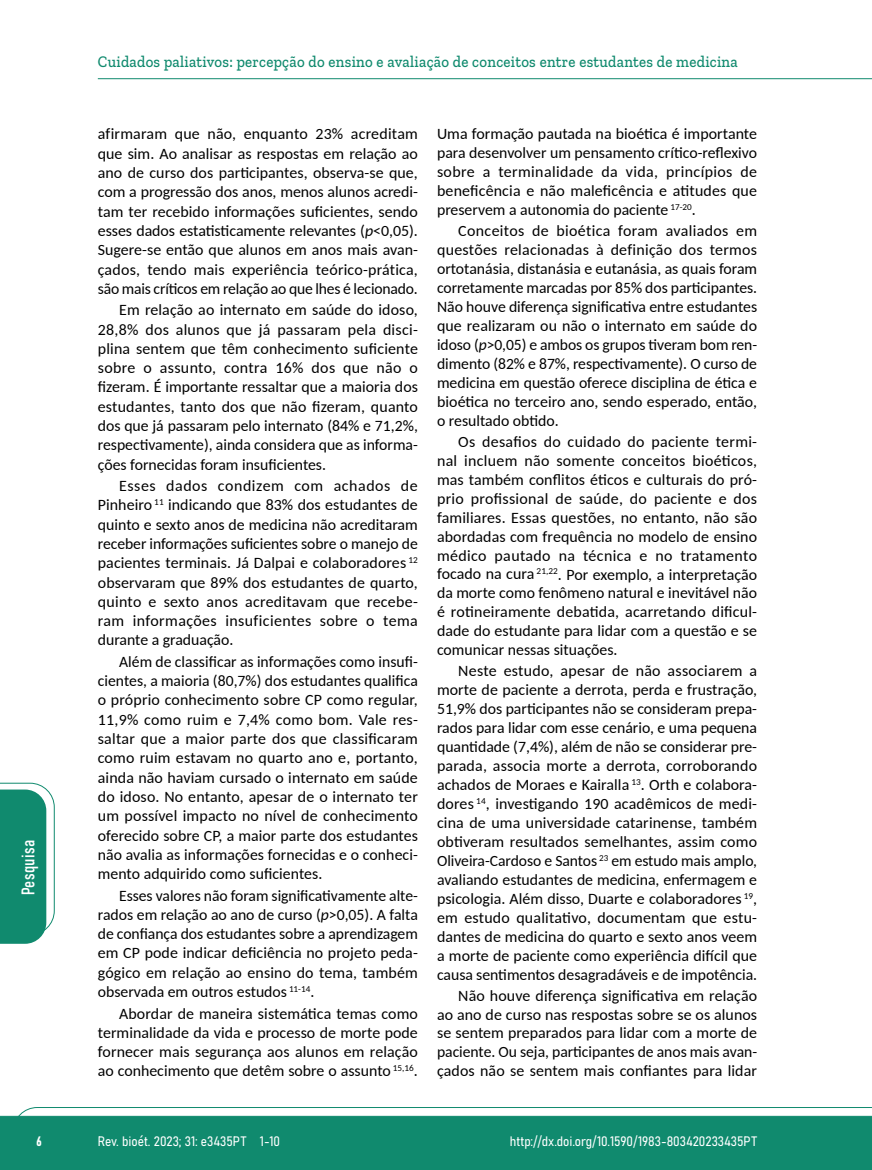
<style>
.page{position:relative;width:872px;height:1170px;background:#fff}
.page>*{position:absolute;margin:0;border:0;box-sizing:border-box;transform-origin:0 0}
.t1{font:18px "Bahnschrift";letter-spacing:.02em;color:#fff}
.t2{font:500 16.5px "Zilla Slab";letter-spacing:.02em;color:#108a6e;scale:.9 1}
.t3{font:15.75px/18.9px "Carlito";color:#000;text-align:justify}
.t4{font:13.5px "Bahnschrift";color:#fff}
.s1{font-style:italic}
</style>
<div class="page">
<svg style="left:12px;top:1107px;width:860px;height:62px;background:#2e9880"></svg>
<hr style="left:98px;top:78px;width:774px;height:1px;background:#108a6e">
<svg style="left:0;top:782px;width:55px;height:161px"></svg>
<p class="t1" style="left:15px;top:895px;width:57px;rotate:-90deg">Pesquisa</p>
<p class="t2" style="left:98px;top:53px;width:712px">Cuidados paliativos: percepção do ensino e avaliação de conceitos entre estudantes de medicina</p>
<p class="t3" style="left:98px;top:124px;width:321px;line-height:19.4px">afirmaram que não, enquanto 23% acreditam que sim. Ao analisar as respostas em relação ao ano de curso dos participantes, observa-se que, com a progressão dos anos, menos alunos acredi&shy;tam ter recebido informações suficientes, sendo esses dados estatisticamente relevantes (<span class="s1">p</span>&lt;0,05).<br>Sugere-se então que alunos em anos mais avan&shy;çados, tendo mais experiência teórico-prática, são mais críticos em relação ao que lhes é lecionado.</p>
<p class="t3" style="left:98px;top:299px;width:322px;line-height:19.4px;text-indent:21px">Em relação ao internato em saúde do idoso, 28,8% dos alunos que já passaram pela disci&shy;plina sentem que têm conhecimento suficiente sobre o assunto, contra 16% dos que não o fizeram. É importante ressaltar que a maioria dos estudantes, tanto dos que não fizeram, quanto dos que já passaram pelo internato (84% e 71,2%, respectivamente), ainda considera que as informa&shy;ções fornecidas foram insuficientes.</p>
<p class="t3" style="left:98px;top:475px;width:321px;line-height:19.4px;text-indent:21px">Esses dados condizem com achados de Pinheiro <sup>11</sup> indicando que 83% dos estudantes de quinto e sexto anos de medicina não acreditaram receber informações suficientes sobre o manejo de pacientes terminais. Já Dalpai e colaboradores <sup>12 </sup>observaram que 89% dos estudantes de quarto, quinto e sexto anos acreditavam que recebe&shy;ram informações insuficientes sobre o tema durante a graduação.</p>
<p class="t3" style="left:98px;top:651px;width:322px;line-height:19.4px;text-indent:21px">Além de classificar as informações como insufi&shy;cientes, a maioria (80,7%) dos estudantes qualifica o próprio conhecimento sobre CP como regular, 11,9% como ruim e 7,4% como bom. Vale res&shy;saltar que a maior parte dos que classificaram como ruim estavam no quarto ano e, portanto, ainda não haviam cursado o internato em saúde do idoso. No entanto, apesar de o internato ter um possível impacto no nível de conhecimento oferecido sobre CP, a maior parte dos estudantes não avalia as informações fornecidas e o conheci&shy;mento adquirido como suficientes.</p>
<p class="t3" style="left:98px;top:884px;width:321px;line-height:19.4px;text-indent:21px">Esses valores não foram significativamente alte&shy;rados em relação ao ano de curso (<span class="s1">p</span>&gt;0,05). A falta de confiança dos estudantes sobre a aprendizagem em CP pode indicar deficiência no projeto peda&shy;gógico em relação ao ensino do tema, também observada em outros estudos <sup>11-14</sup>.</p>
<p class="t3" style="left:98px;top:1002px;width:321px;line-height:19.4px;text-indent:21px">Abordar de maneira sistemática temas como terminalidade da vida e processo de morte pode fornecer mais segurança aos alunos em relação ao conhecimento que detêm sobre o assunto <sup>15,16</sup>.</p>
<p class="t3" style="left:437px;top:124px;width:321px">Uma formação pautada na bioética é importante para desenvolver um pensamento crítico-reflexivo sobre a terminalidade da vida, princípios de beneficência e não maleficência e atitudes que preservem a autonomia do paciente <sup>17-20</sup>.</p>
<p class="t3" style="left:437px;top:221px;width:321px;text-indent:21px">Conceitos de bioética foram avaliados em questões relacionadas à definição dos termos ortotanásia, distanásia e eutanásia, as quais foram corretamente marcadas por 85% dos participantes.<br>Não houve diferença significativa entre estudantes que realizaram ou não o internato em saúde do idoso (<span class="s1">p</span>&gt;0,05) e ambos os grupos tiveram bom ren&shy;dimento (82% e 87%, respectivamente). O curso de medicina em questão oferece disciplina de ética e bioética no terceiro ano, sendo esperado, então, o resultado obtido.</p>
<p class="t3" style="left:437px;top:431px;width:321px;text-indent:21px">Os desafios do cuidado do paciente termi&shy;nal incluem não somente conceitos bioéticos, mas também conflitos éticos e culturais do pró&shy;prio profissional de saúde, do paciente e dos familiares. Essas questões, no entanto, não são abordadas com frequência no modelo de ensino médico pautado na técnica e no tratamento focado na cura <sup>21,22</sup>. Por exemplo, a interpretação da morte como fenômeno natural e inevitável não é rotineiramente debatida, acarretando dificul&shy;dade do estudante para lidar com a questão e se comunicar nessas situações.</p>
<p class="t3" style="left:437px;top:661px;width:322px;text-indent:21px">Neste estudo, apesar de não associarem a morte de paciente a derrota, perda e frustração, 51,9% dos participantes não se consideram prepa&shy;rados para lidar com esse cenário, e uma pequena quantidade (7,4%), além de não se considerar pre&shy;parada, associa morte a derrota, corroborando achados de Moraes e Kairalla <sup>13</sup>. Orth e colabora&shy;dores <sup>14</sup>, investigando 190 acadêmicos de medi&shy;cina de uma universidade catarinense, também obtiveram resultados semelhantes, assim como Oliveira-Cardoso e Santos <sup>23</sup> em estudo mais amplo, avaliando estudantes de medicina, enfermagem e psicologia. Além disso, Duarte e colaboradores <sup>19</sup>, em estudo qualitativo, documentam que estu&shy;dantes de medicina do quarto e sexto anos veem a morte de paciente como experiência difícil que causa sentimentos desagradáveis e de impotência.</p>
<p class="t3" style="left:437px;top:985px;width:321px;text-indent:21px">Não houve diferença significativa em relação ao ano de curso nas respostas sobre se os alunos se sentem preparados para lidar com a morte de paciente. Ou seja, participantes de anos mais avan&shy;çados não se sentem mais confiantes para lidar</p>
<p class="t4" style="left:36px;top:1130px;width:7px">6</p>
<p class="t4" style="left:98px;top:1131px;width:184px">Rev. bioét. 2023; 31: e3435PT 1-10</p>
<p class="t4" style="left:510px;top:1131px;width:249px">http://dx.doi.org/10.1590/1983-803420233435PT</p>
</div>
